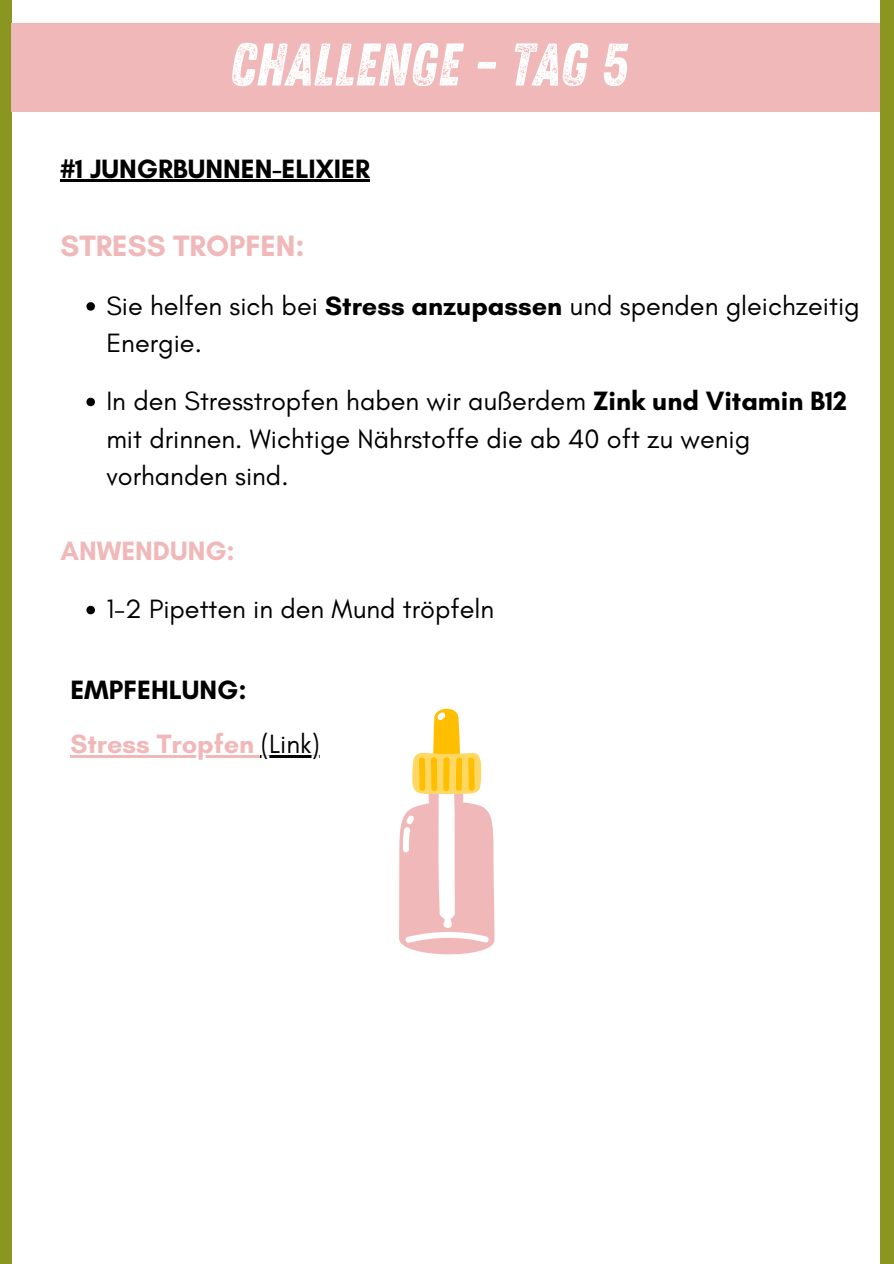
<style>
.page{position:relative;width:894px;height:1264px;background:#fff}
.page>*{position:absolute;margin:0;border:0;box-sizing:border-box;transform-origin:0 0}
.t1{font:60px "Zing Rust G2 Base";color:#fff}
.t2{font:700 30px "Glacial Indifference";color:#f0b8b8}
.t3{font:27px/37.5px "Glacial Indifference";color:#000}
.t4{font:700 27px "Glacial Indifference";color:#000}
.t5{font:700 27px "Glacial Indifference";color:#f0b8b8}
.s1{font-weight:700}
.s2{font-weight:400;color:#000}
</style>
<div class="page">
<div style="left:0;top:0;width:11px;height:1263px;background:#8b9620"></div>
<div style="left:879px;top:0;width:14px;height:1263px;background:#8b9620"></div>
<hr style="left:60px;top:179px;width:310px;height:3px;background:#000">
<svg style="left:86px;top:302px;width:9px;height:9px"></svg>
<svg style="left:86px;top:398px;width:9px;height:8px"></svg>
<svg style="left:86px;top:606px;width:9px;height:8px"></svg>
<svg style="left:399px;top:708px;width:95px;height:247px"></svg>
<div style="left:11px;top:23px;width:868px;height:89px;background:#f0b8b8"></div>
<hr style="left:70px;top:755px;width:191px;height:3px;background:#f0b8b8">
<hr style="left:261px;top:755px;width:59px;height:3px;background:#000">
<p class="t1" style="left:229px;top:30px;width:399px">CHALLENGE - TAG 5</p>
<h1 class="t4" style="left:60px;top:152px;width:311px">#1 JUNGRBUNNEN-ELIXIER</h1>
<h2 class="t2" style="left:60px;top:228px;width:246px">STRESS TROPFEN:</h2>
<h2 class="t3" style="left:106px;top:286px;width:754px">Sie helfen sich bei <span class="s1">Stress anzupassen</span> und spenden gleichzeitig<br>Energie.</h2>
<p class="t3" style="left:106px;top:382px;width:742px">In den Stresstropfen haben wir außerdem <span class="s1">Zink und Vitamin B12 </span>mit drinnen. Wichtige Nährstoffe die ab 40 oft zu wenig vorhanden sind.</p>
<p class="t5" style="left:60px;top:534px;width:176px">ANWENDUNG:</p>
<h3 class="t3" style="left:106px;top:590px;width:389px">1-2 Pipetten in den Mund tröpfeln</h3>
<p class="t4" style="left:70px;top:673px;width:178px">EMPFEHLUNG:</p>
<p class="t5" style="left:70px;top:727px;width:251px">Stress Tropfen <span class="s2">(Link)</span></p>
</div>
